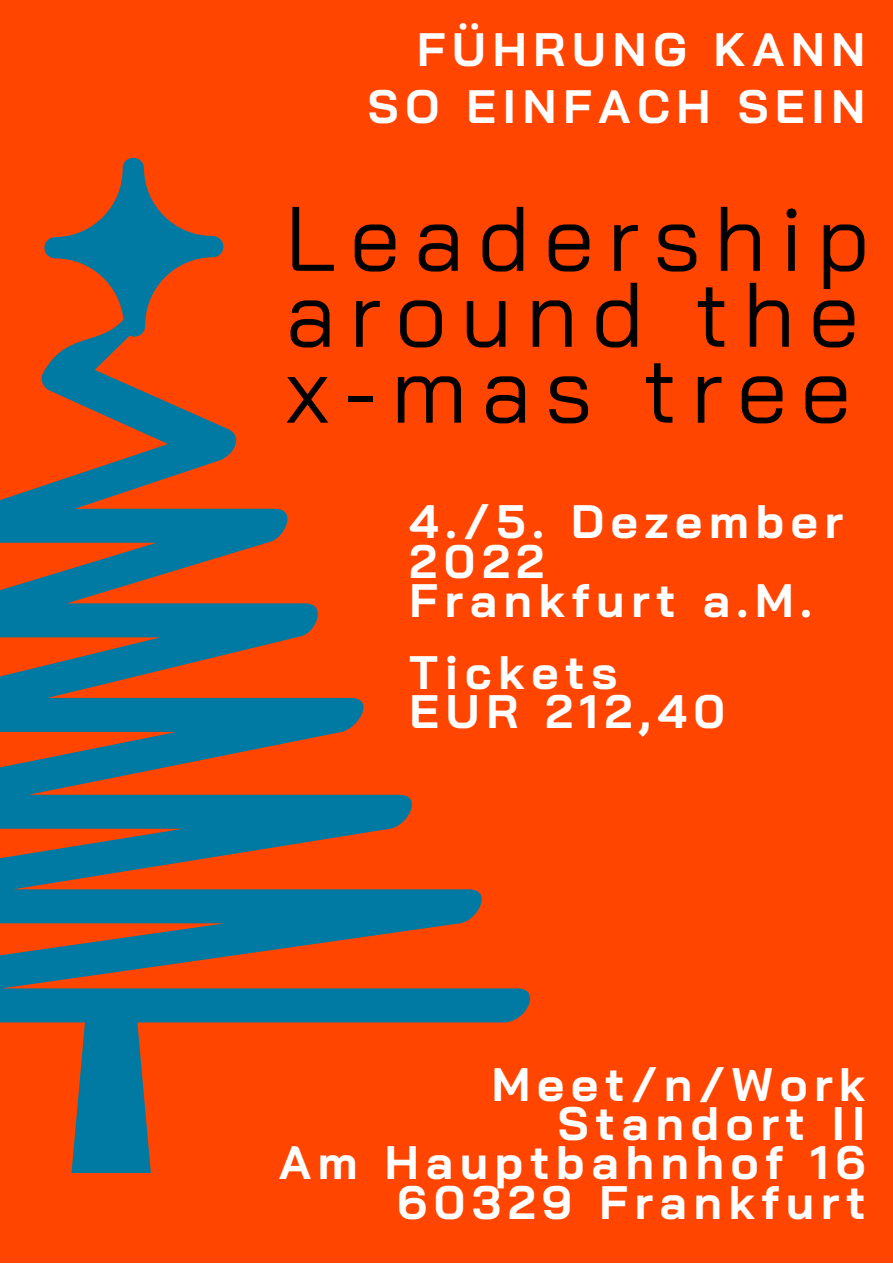
<style>
.page{position:relative;width:893px;height:1264px;background:#fff}
.page>*{position:absolute;margin:0;border:0;box-sizing:border-box;transform-origin:0 0}
.t1{font:91.35px/75.9px "Bai Jamjuree";letter-spacing:.145em;color:#000;text-align:justify}
.t2{font:700 46.95px/39.3px "Bai Jamjuree";letter-spacing:.145em;color:#fff}
.t3{font:700 46.8px/56.1px "Bai Jamjuree";letter-spacing:.145em;color:#fff;text-align:right}
</style>
<div class="page">
<div style="left:0;top:0;width:892px;height:1262px;background:#ff4500"></div>
<svg style="left:0;top:158px;width:531px;height:1014px"></svg>
<p class="t3" style="left:368px;top:21px;width:499px">FÜHRUNG KANN<br>SO EINFACH SEIN</p>
<h1 class="t1" style="left:285px;top:198px;width:586px">Leadership around the x-mas tree</h1>
<p class="t2" style="left:409px;top:501px;width:435px">4./5. Dezember<br>2022<br>Frankfurt a.M.</p>
<p class="t2" style="left:409px;top:651px;width:317px">Tickets<br>EUR 212,40</p>
<p class="t2" style="left:279px;top:1063px;width:587px;text-align:right">Meet/n/Work<br>Standort II<br>Am Hauptbahnhof 16<br>60329 Frankfurt</p>
</div>
